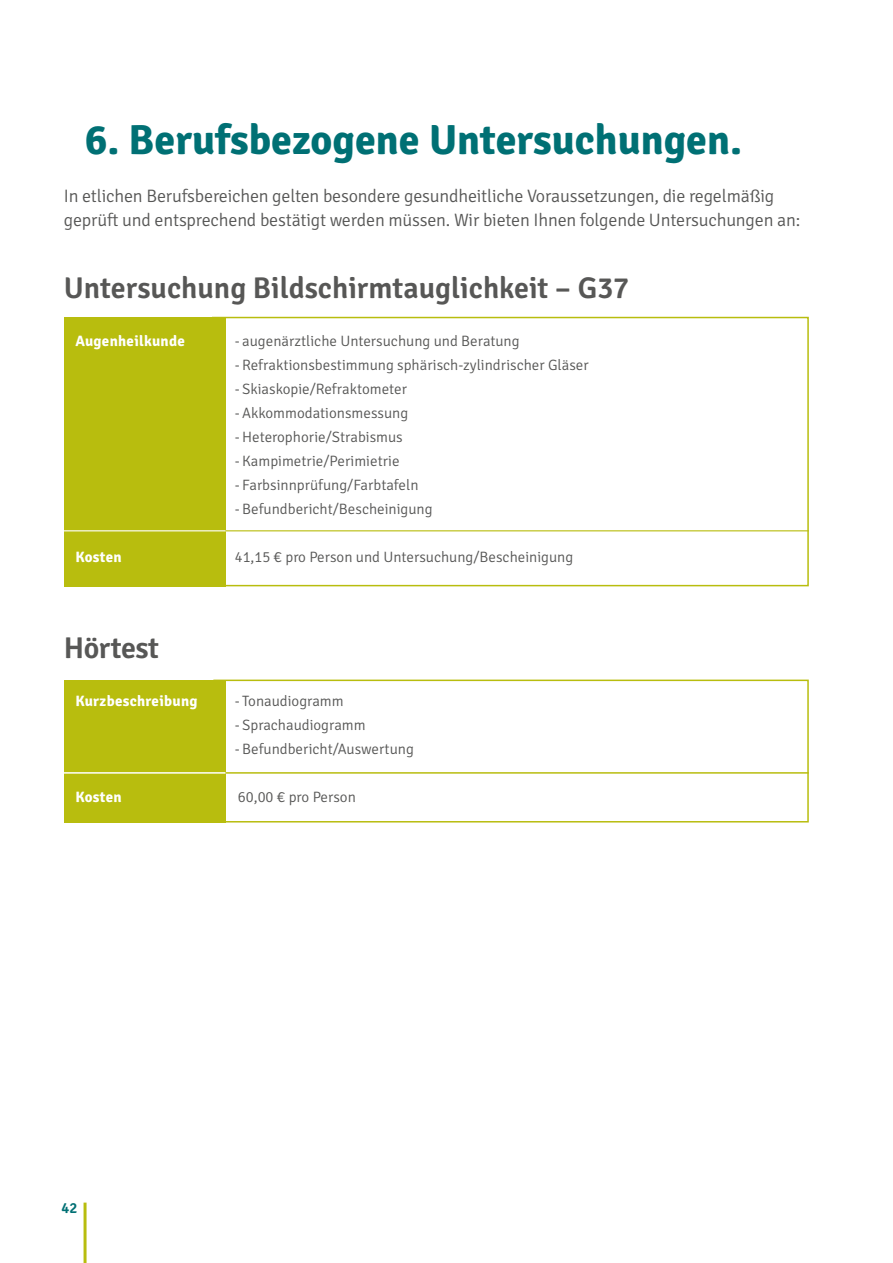
<style>
.page{position:relative;width:893px;height:1263px;background:#fff}
.page>*{position:absolute;margin:0;border:0;box-sizing:border-box;transform-origin:0 0}
.t1{font:700 42px "Signika";color:#007074}
.t2{font:600 30px "Signika";color:#575756}
.t3{font:300 18px/24px "Signika";letter-spacing:-.01em;color:#575756}
.t4{font:300 15px "Signika";color:#575756}
.t5{font:700 15px "Signika";letter-spacing:.02em;color:#fff}
.t6{font:600 15px "Signika";color:#007074}
</style>
<div class="page">
<hr style="left:84px;top:1202px;width:3px;height:61px;background:#b8bd0e">
<div style="left:212px;top:317px;width:597px;height:269px;border:2px solid #b8bd0e"></div>
<div style="left:64px;top:317px;width:161px;height:269px;background:#b8bd0e"></div>
<hr style="left:60px;top:530px;width:178px;height:1px;background:#fff">
<hr style="left:225px;top:530px;width:584px;height:1px;background:#b8bd0e">
<div style="left:213px;top:680px;width:596px;height:142px;border:2px solid #b8bd0e"></div>
<div style="left:64px;top:680px;width:161px;height:142px;background:#b8bd0e"></div>
<hr style="left:62px;top:772px;width:176px;height:2px;background:#fff">
<hr style="left:225px;top:772px;width:584px;height:2px;background:#b8bd0e">
<h1 class="t1" style="left:85px;top:115px;width:659px">6. Berufsbezogene Untersuchungen.</h1>
<p class="t3" style="left:64px;top:185px;width:738px">In etlichen Berufsbereichen gelten besondere gesundheitliche Voraussetzungen, die regelmäßig geprüft und entsprechend bestätigt werden müssen. Wir bieten Ihnen folgende Untersuchungen an:</p>
<h2 class="t2" style="left:64px;top:271px;width:567px">Untersuchung Bildschirmtauglichkeit – G37</h2>
<p class="t5" style="left:75px;top:332px;width:111px">Augenheilkunde</p>
<p class="t5" style="left:75px;top:548px;width:48px">Kosten</p>
<h2 class="t2" style="left:64px;top:631px;width:97px">Hörtest</h2>
<p class="t5" style="left:75px;top:692px;width:124px">Kurzbeschreibung</p>
<p class="t5" style="left:75px;top:788px;width:48px">Kosten</p>
<p class="t4" style="left:235px;top:333px;width:286px">- augenärztliche Untersuchung und Beratung</p>
<p class="t4" style="left:235px;top:357px;width:356px">- Refraktionsbestimmung sphärisch-zylindrischer Gläser</p>
<p class="t4" style="left:235px;top:381px;width:174px">- Skiaskopie/Refraktometer</p>
<p class="t4" style="left:235px;top:405px;width:175px">- Akkommodationsmessung</p>
<p class="t4" style="left:235px;top:429px;width:170px">- Heterophorie/Strabismus</p>
<p class="t4" style="left:235px;top:453px;width:166px">- Kampimetrie/Perimietrie</p>
<p class="t4" style="left:235px;top:477px;width:185px">- Farbsinnprüfung/Farbtafeln</p>
<p class="t4" style="left:235px;top:501px;width:199px">- Befundbericht/Bescheinigung</p>
<p class="t4" style="left:235px;top:549px;width:340px">41,15 € pro Person und Untersuchung/Bescheinigung</p>
<p class="t4" style="left:235px;top:693px;width:111px">- Tonaudiogramm</p>
<p class="t4" style="left:235px;top:717px;width:132px">- Sprachaudiogramm</p>
<p class="t4" style="left:235px;top:741px;width:181px">- Befundbericht/Auswertung</p>
<p class="t4" style="left:238px;top:789px;width:119px">60,00 € pro Person</p>
<p class="t6" style="left:61px;top:1199px;width:17px">42</p>
</div>
